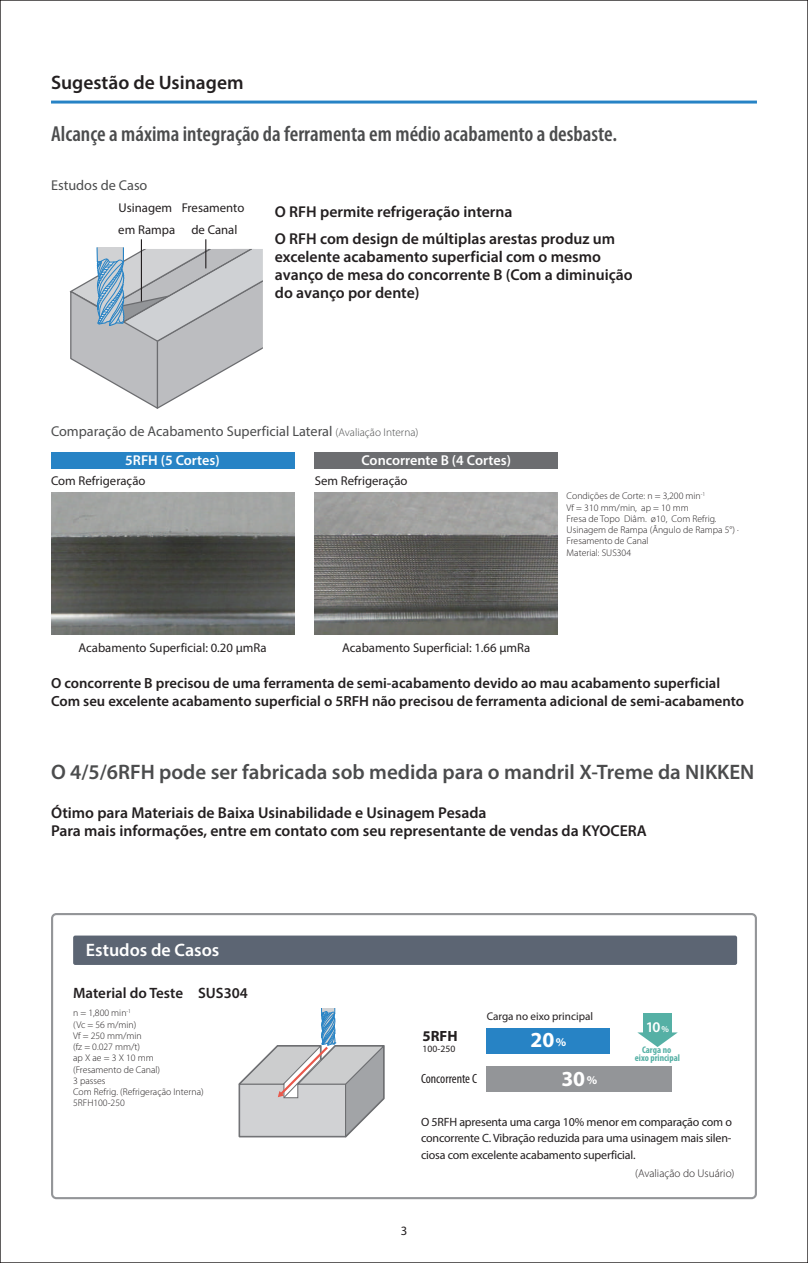
<style>
.page{position:relative;width:808px;height:1263px;background:#fff}
.page>*{position:absolute;margin:0;border:0;box-sizing:border-box;transform-origin:0 0}
.t1{font:600 condensed 21.75px "Myriad Pro";color:#4b4c4d}
.t2{font:700 21.6px/38.5px "Myriad Pro";color:#fff}
.t3{font:600 21px "Myriad Pro";color:#4b4c4d}
.t4{font:600 19.5px "Myriad Pro";color:#231f20}
.t5{font:600 18px "Myriad Pro";color:#fff}
.t6{font:600 15.75px/18px "Myriad Pro";color:#231f20}
.t7{font:600 15px "Myriad Pro";color:#231f20}
.t8{font:700 14.85px "Myriad Pro";color:#231f20}
.t9{font:600 14.85px "Myriad Pro";color:#fff}
.t10{font:600 14.7px/18px "Myriad Pro";color:#231f20}
.t11{font:14.25px "Myriad Pro";color:#4b4c4d}
.t12{font:600 14.25px "Myriad Pro";color:#fff}
.t13{font:condensed 13.35px "Myriad Pro";letter-spacing:-.005em;color:#231f20}
.t14{font:12.75px/22.4px "Myriad Pro";color:#231f20}
.t15{font:12px/16.5px "Myriad Pro";letter-spacing:-.015em;color:#231f20;text-align:justify}
.t16{font:300 11.25px "Myriad Pro";color:#231f20}
.t17{font:11.1px "Myriad Pro";color:#231f20}
.t18{font:300 9.75px/11.2px "Myriad Pro";color:#231f20}
.t19{font:700 condensed 9.6px/8.1px "Myriad Pro";color:#55b0a5;text-align:center}
.t20{font:9.6px "Myriad Pro";color:#231f20}
.s1{font-weight:300;font-size:11.25px}
.s2{font-size:8.85px}
.s3{font-size:11.85px}
</style>
<div class="page">
<div style="left:51px;top:913px;width:706px;height:286px;border:2px solid #939598;border-radius:4px"></div>
<div style="left:73px;top:935px;width:664px;height:30px;background:#5c6573;border-radius:2px"></div>
<svg style="left:69px;top:239px;width:194px;height:170px"></svg>
<hr style="left:141px;top:239px;width:1px;height:62px;background:#231f20">
<img style="left:315px;top:492px;width:243px;height:143px">
<img style="left:51px;top:492px;width:243px;height:143px">
<div style="left:487px;top:1028px;width:123px;height:25px;background:#2783c5"></div>
<div style="left:487px;top:1066px;width:185px;height:25px;background:#939598"></div>
<div style="left:643px;top:1014px;width:29px;height:21px;background:#55b0a5"></div>
<svg style="left:637px;top:1032px;width:41px;height:15px"></svg>
<svg style="left:238px;top:1009px;width:147px;height:129px"></svg>
<hr style="left:51px;top:101px;width:706px;height:3px;background:#2783c5">
<div style="left:51px;top:452px;width:243px;height:17px;background:#2783c5"></div>
<div style="left:315px;top:452px;width:243px;height:17px;background:#6c6d70"></div>
<p class="t4" style="left:51px;top:70px;width:194px">Sugestão de Usinagem</p>
<h1 class="t1" style="left:51px;top:122px;width:568px">Alcançe a máxima integração da ferramenta em médio acabamento a desbaste.</h1>
<p class="t11" style="left:51px;top:177px;width:98px">Estudos de Caso</p>
<p class="t14" style="left:118px;top:196px;width:58px">Usinagem em Rampa</p>
<p class="t14" style="left:182px;top:196px;width:64px;text-align:center">Fresamento de Canal</p>
<p class="t6" style="left:275px;top:198px;width:342px;line-height:26.5px">O RFH permite refrigeração interna<br>O RFH com design de múltiplas arestas produz um</p>
<p class="t6" style="left:275px;top:247px;width:359px">excelente acabamento superficial com o mesmo avanço de mesa do concorrente B (Com a diminuição do avanço por dente)</p>
<p class="t11" style="left:51px;top:423px;width:369px">Comparação de Acabamento Superficial Lateral <span class="s1">(Avaliação Interna)</span></p>
<p class="t12" style="left:125px;top:451px;width:96px">5RFH (5 Cortes)</p>
<p class="t12" style="left:361px;top:451px;width:151px">Concorrente B (4 Cortes)</p>
<p class="t14" style="left:51px;top:469px;width:96px">Com Refrigeração</p>
<p class="t14" style="left:315px;top:469px;width:94px">Sem Refrigeração</p>
<p class="t14" style="left:79px;top:636px;width:190px">Acabamento Superficial: 0.20 μmRa</p>
<p class="t14" style="left:342px;top:636px;width:190px">Acabamento Superficial: 1.66 μmRa</p>
<p class="t18" style="left:567px;top:491px;width:174px">Condições de Corte: n = 3,200 min<sup>-1<br></sup>Vf = 310 mm/min, ap = 10 mm<br>Fresa de Topo Diâm. ø10, Com Refrig.<br>Usinagem de Rampa (Ângulo de Rampa 5°) ·<br>Fresamento de Canal<br>Material: SUS304</p>
<p class="t10" style="left:51px;top:674px;width:695px">O concorrente B precisou de uma ferramenta de semi-acabamento devido ao mau acabamento superficial<br>Com seu excelente acabamento superficial o 5RFH não precisou de ferramenta adicional de semi-acabamento</p>
<h3 class="t3" style="left:51px;top:758px;width:705px">O 4/5/6RFH pode ser fabricada sob medida para o mandril X-Treme da NIKKEN</h3>
<p class="t6" style="left:51px;top:803px;width:597px">Ótimo para Materiais de Baixa Usinabilidade e Usinagem Pesada<br>Para mais informações, entre em contato com seu representante de vendas da KYOCERA</p>
<p class="t5" style="left:86px;top:939px;width:135px">Estudos de Casos</p>
<p class="t7" style="left:73px;top:983px;width:176px">Material do Teste SUS304</p>
<p class="t18" style="left:73px;top:1007px;width:132px">n = 1,800 min<sup>-1<br></sup>(Vc = 56 m/min)<br>Vf = 250 mm/min<br>(fz = 0.027 mm/t)<br>ap X ae = 3 X 10 mm (Fresamento de Canal)<br>3 passes<br>Com Refrig. (Refrigeração Interna)<br>5RFH100-250</p>
<p class="t17" style="left:487px;top:1010px;width:108px">Carga no eixo principal</p>
<p class="t9" style="left:646px;top:1018px;width:25px">10<span class="s2">%</span></p>
<p class="t8" style="left:423px;top:1026px;width:37px">5RFH</p>
<p class="t20" style="left:423px;top:1042px;width:34px">100-250</p>
<p class="t19" style="left:635px;top:1046px;width:47px">Carga no eixo principal</p>
<h2 class="t2" style="left:561px;top:1020px;width:37px;text-indent:-31px">20<span class="s3">%<br></span>30<span class="s3">%</span></h2>
<p class="t13" style="left:421px;top:1071px;width:58px">Concorrente C</p>
<p class="t15" style="left:421px;top:1113px;width:312px">O 5RFH apresenta uma carga 10% menor em comparação com o concorrente C. Vibração reduzida para uma usinagem mais silen&shy;ciosa com excelente acabamento superficial.</p>
<p class="t16" style="left:635px;top:1167px;width:101px">(Avaliação do Usuário)</p>
<p class="t14" style="left:401px;top:1220px;width:8px">3</p>
</div>
